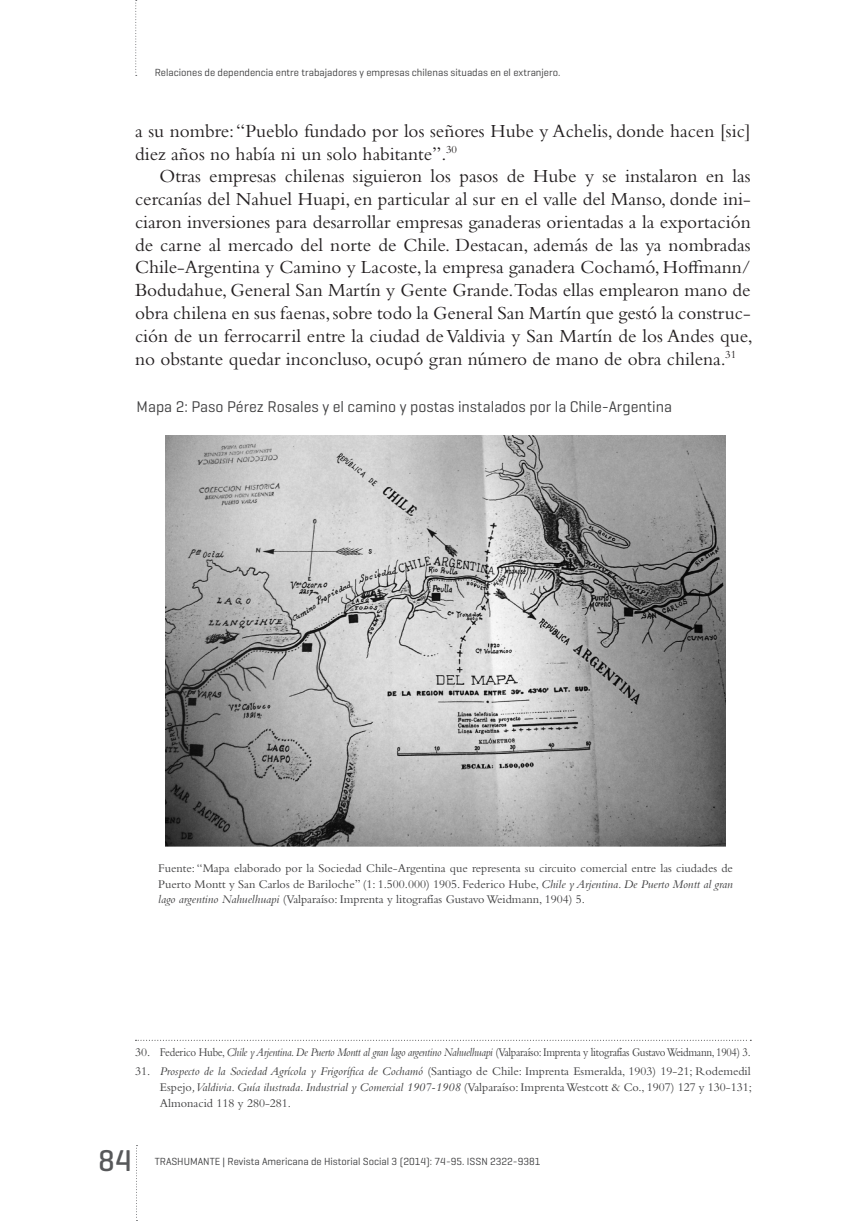
<style>
.page{position:relative;width:859px;height:1221px;background:#fff}
.page>*{position:absolute;margin:0;border:0;box-sizing:border-box;transform-origin:0 0}
.t1{font:500 30.62px "Geogrotesque";color:#57585a}
.cuerpodeTExto_sangri{font:19.25px/22.8px "Bembo Std";color:#231f20}
.descripcionTablas_es{font:15.75px "Geogrotesque";color:#3e3e3f}
.textoPiedeFoto_esp{font:12.25px/15.8px "Bembo Std";color:#3e3e3f;text-align:justify}
.textoPiedeFoto_esp-2{font:12.25px "Bembo Std";letter-spacing:-.025em;color:#3e3e3f}
.t2{font:10.5px "Geogrotesque";color:#3e3e3f}
.s1{font-style:italic}
</style>
<div class="page">
<svg style="left:136px;top:1145px;width:1px;height:73px"></svg>
<svg style="left:135px;top:0;width:2px;height:76px"></svg>
<svg style="left:135px;top:1039px;width:616px;height:1px"></svg>
<img style="left:166px;top:435px;width:559px;height:411px">
<p class="t2" style="left:155px;top:66px;width:407px">Relaciones de dependencia entre trabajadores y empresas chilenas situadas en el extranjero.</p>
<p class="cuerpodeTExto_sangri" style="left:135px;top:119px;width:617px">a su nombre: “Pueblo fundado por los señores Hube y Achelis, donde hacen [sic] diez años no había ni un solo habitante”.<sup>30</sup></p>
<p class="cuerpodeTExto_sangri" style="left:135px;top:165px;width:619px;text-align:justify;text-indent:24px">Otras empresas chilenas siguieron los pasos de Hube y se instalaron en las cercanías del Nahuel Huapi, en particular al sur en el valle del Manso, donde ini&shy;ciaron inversiones para desarrollar empresas ganaderas orientadas a la exportación de carne al mercado del norte de Chile. Destacan, además de las ya nombradas Chile-Argentina y Camino y Lacoste, la empresa ganadera Cochamó, Hoffmann/ Bodudahue, General San Martín y Gente Grande.Todas ellas emplearon mano de obra chilena en sus faenas, sobre todo la General San Martín que gestó la construc&shy;ción de un ferrocarril entre la ciudad de Valdivia y San Martín de los Andes que, no obstante quedar inconcluso, ocupó gran número de mano de obra chilena.<sup>31</sup></p>
<p class="descripcionTablas_es" style="left:137px;top:397px;width:536px">Mapa 2: Paso Pérez Rosales y el camino y postas instalados por la Chile-Argentina</p>
<p class="textoPiedeFoto_esp" style="left:158px;top:859px;width:576px">Fuente: “Mapa elaborado por la Sociedad Chile-Argentina que representa su circuito comercial entre las ciudades de Puerto Montt y San Carlos de Bariloche” (1: 1.500.000) 1905. Federico Hube, <span class="s1">Chile y Arjentina. De Puerto Montt al gran lago argentino Nahuelhuapi</span> (Valparaíso: Imprenta y litografías Gustavo Weidmann, 1904) 5.</p>
<p class="textoPiedeFoto_esp-2" style="left:135px;top:1044px;width:617px">30. Federico Hube, <span class="s1">Chile y Arjentina. De Puerto Montt al gran lago argentino Nahuelhuapi</span> (Valparaíso: Imprenta y litografías Gustavo Weidmann, 1904) 3.</p>
<p class="textoPiedeFoto_esp" style="left:160px;top:1063px;width:593px;text-indent:-25px">31. <span class="s1">Prospecto de la Sociedad Agrícola y Frigorífica de Cochamó</span> (Santiago de Chile: Imprenta Esmeralda, 1903) 19-21; Rodemedil Espejo<span class="s1">, Valdivia. Guía ilustrada. Industrial y Comercial 1907-1908</span> (Valparaíso: Imprenta Westcott &amp; Co., 1907) 127 y 130-131; Almonacid 118 y 280-281.</p>
<h1 class="t1" style="left:98px;top:1140px;width:35px">84</h1>
<p class="t2" style="left:155px;top:1154px;width:387px">TRASHUMANTE | Revista Americana de Historial Social 3 (2014): 74-95. ISSN 2322-9381</p>
</div>
